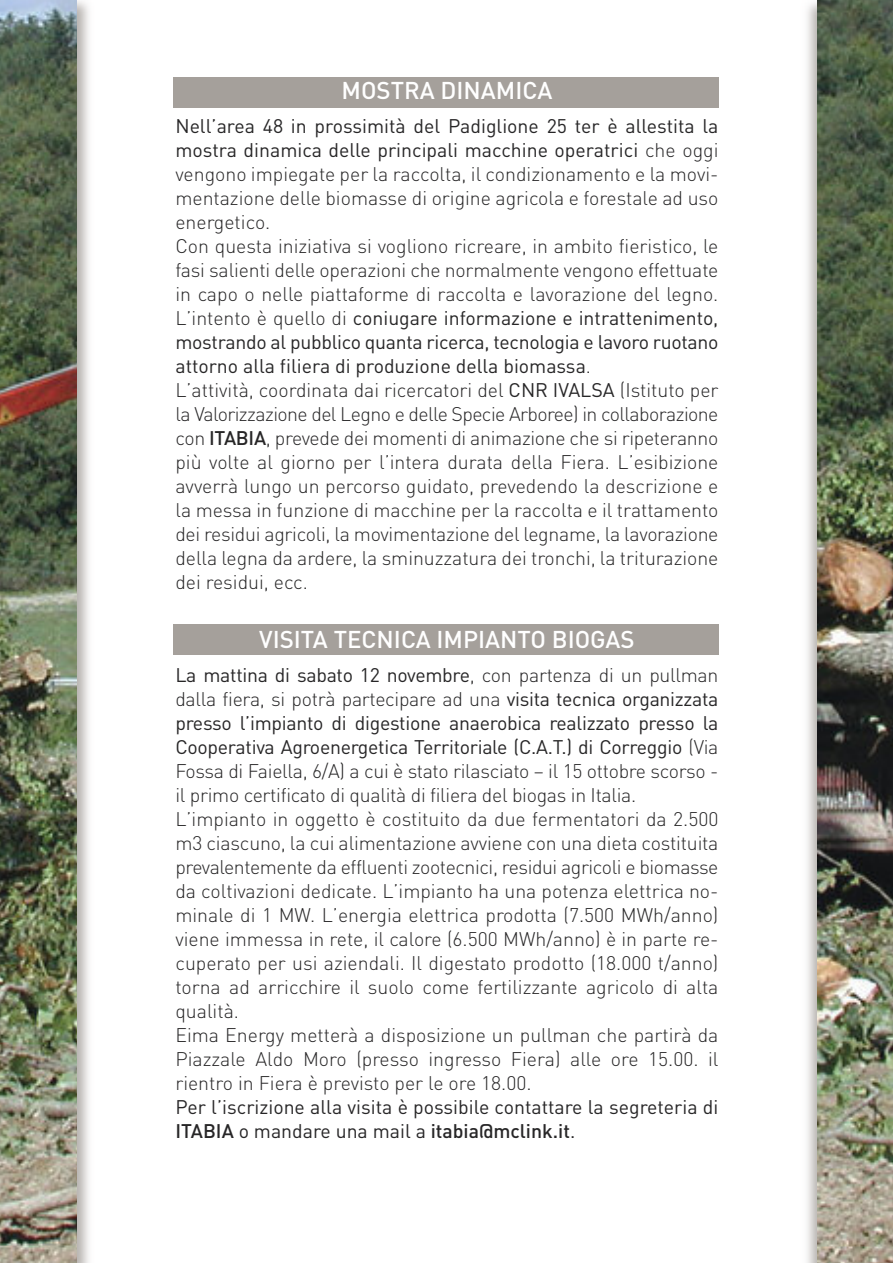
<style>
.page{position:relative;width:893px;height:1263px;background:#fff}
.page>*{position:absolute;margin:0;border:0;box-sizing:border-box;transform-origin:0 0}
.t1{font:500 24px "DIN";color:#fff}
.t2{font:300 19.5px/24px "DIN";letter-spacing:-.005em;color:#272627}
.t3{font:19.5px/24px "DIN";color:#272627}
.s1{font-weight:400}
.s2{font-weight:500}
</style>
<div class="page">
<img style="left:0;top:0;width:77px;height:1263px">
<img style="left:807px;top:0;width:11px;height:1263px">
<img style="left:818px;top:0;width:75px;height:1263px">
<div style="left:173px;top:77px;width:546px;height:31px;background:#a5a09b"></div>
<div style="left:173px;top:624px;width:546px;height:31px;background:#a5a09b"></div>
<p class="t1" style="left:342px;top:76px;width:212px">MOSTRA DINAMICA</p>
<p class="t2" style="left:175px;top:114px;width:545px"><span class="s1">Nell’area 48 in prossimità del Padiglione 25 ter è allestita la mostra dinamica delle principali macchine operatrici</span> che oggi vengono impiegate per la raccolta, il condizionamento e la movi&shy;mentazione delle biomasse di origine agricola e forestale ad uso energetico.<br>Con questa iniziativa si vogliono ricreare, in ambito fieristico, le fasi salienti delle operazioni che normalmente vengono effettuate in capo o nelle piattaforme di raccolta e lavorazione del legno.<br>L’intento è quello di <span class="s1">coniugare informazione e intrattenimento, mostrando al pubblico quanta ricerca, tecnologia e lavoro ruotano attorno alla filiera di produzione della biomassa</span>.<br>L’attività, coordinata dai ricercatori del <span class="s1">CNR IVALSA</span> (Istituto per la Valorizzazione del Legno e delle Specie Arboree) in collaborazione con <span class="s2">ITABIA</span>, prevede dei momenti di animazione che si ripeteranno più volte al giorno per l’intera durata della Fiera. L’esibizione avverrà lungo un percorso guidato, prevedendo la descrizione e la messa in funzione di macchine per la raccolta e il trattamento dei residui agricoli, la movimentazione del legname, la lavorazione della legna da ardere, la sminuzzatura dei tronchi, la triturazione dei residui, ecc.</p>
<p class="t1" style="left:259px;top:625px;width:377px">VISITA TECNICA IMPIANTO BIOGAS</p>
<p class="t2" style="left:175px;top:663px;width:545px"><span class="s1">La mattina di sabato 12 novembre</span>, con partenza di un pullman dalla fiera, si potrà partecipare ad una <span class="s1">visita tecnica organizzata presso l’impianto di digestione anaerobica realizzato presso la Cooperativa Agroenergetica Territoriale (C.A.T.) di Correggio</span> (Via Fossa di Faiella, 6/A) a cui è stato rilasciato – il 15 ottobre scorso - il primo certificato di qualità di filiera del biogas in Italia.<br>L’impianto in oggetto è costituito da due fermentatori da 2.500 m3 ciascuno, la cui alimentazione avviene con una dieta costituita prevalentemente da effluenti zootecnici, residui agricoli e biomasse da coltivazioni dedicate. L’impianto ha una potenza elettrica no&shy;minale di 1 MW. L’energia elettrica prodotta (7.500 MWh/anno) viene immessa in rete, il calore (6.500 MWh/anno) è in parte re&shy;cuperato per usi aziendali. Il digestato prodotto (18.000 t/anno) torna ad arricchire il suolo come fertilizzante agricolo di alta qualità.<br>Eima Energy metterà a disposizione un pullman che partirà da Piazzale Aldo Moro (presso ingresso Fiera) alle ore 15.00. il rientro in Fiera è previsto per le ore 18.00.</p>
<p class="t3" style="left:175px;top:1095px;width:545px">Per l’iscrizione alla visita è possibile contattare la segreteria di<br><span class="s2">ITABIA</span> o mandare una mail a <span class="s2">itabia@mclink.it</span>.</p>
</div>
